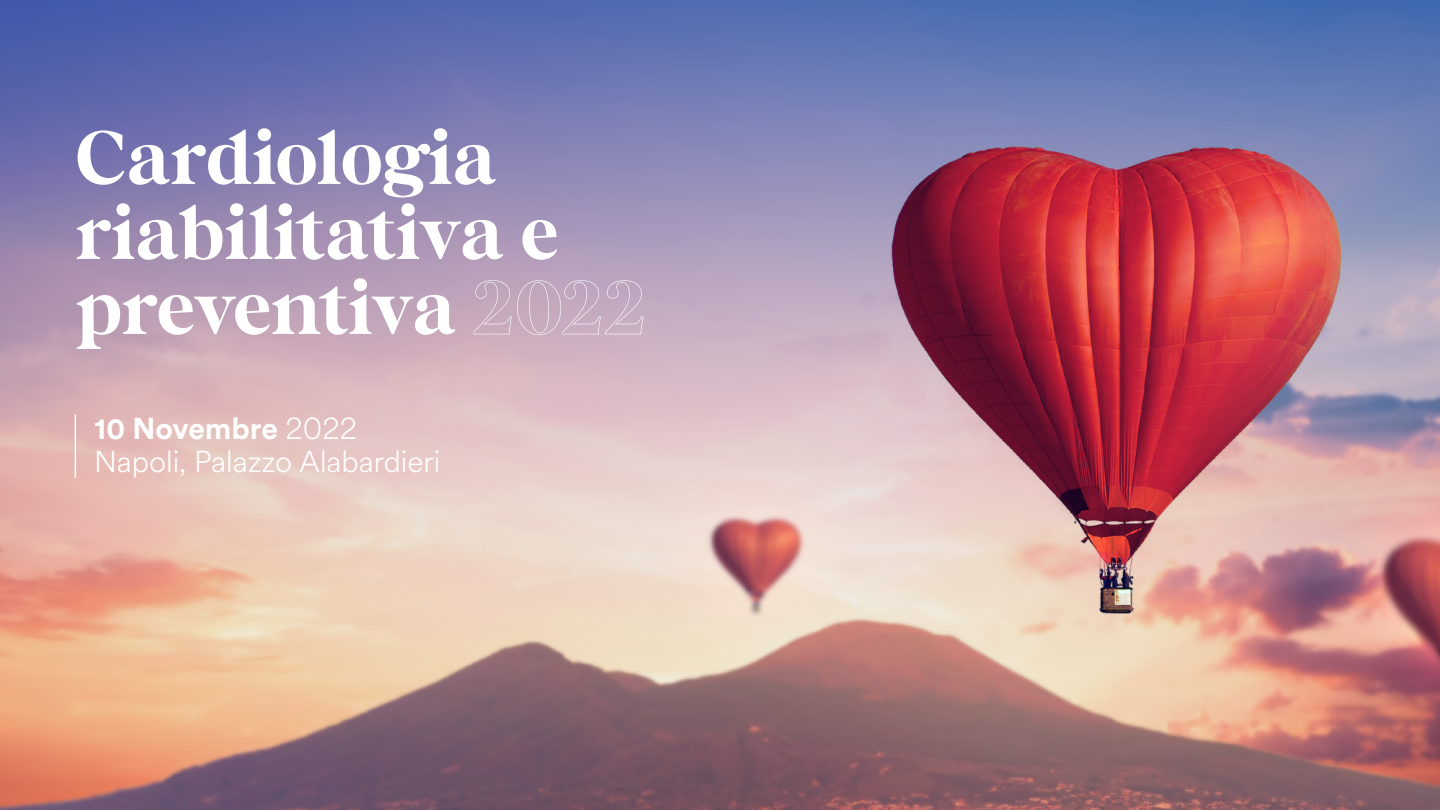
<style>
.page{position:relative;width:1440px;height:810px;background:#fff}
.page>*{position:absolute;margin:0;border:0;box-sizing:border-box;transform-origin:0 0}
.t1{font:700 75px/75px "Bastia";letter-spacing:-.01em;color:#fff}
.t2{font:300 30px "Circular Spotify Text";color:#fff}
.t3{font:700 30px "Circular Std";color:#fff}
.s1{font-family:"Bastia Bold Outline";font-weight:400}
.s2{font-family:"Circular Spotify Text";font-weight:300}
</style>
<div class="page">
<img style="left:0;top:0;width:1440px;height:810px">
<hr style="left:75px;top:414px;width:1px;height:64px;background:#fff">
<p class="t1" style="left:75px;top:124px;width:574px">Cardiologia riabilitativa e preventiva <span class="s1">2022</span></p>
<p class="t3" style="left:94px;top:409px;width:264px">10 Novembre <span class="s2">2022</span></p>
<p class="t2" style="left:94px;top:441px;width:348px">Napoli, Palazzo Alabardieri</p>
</div>
